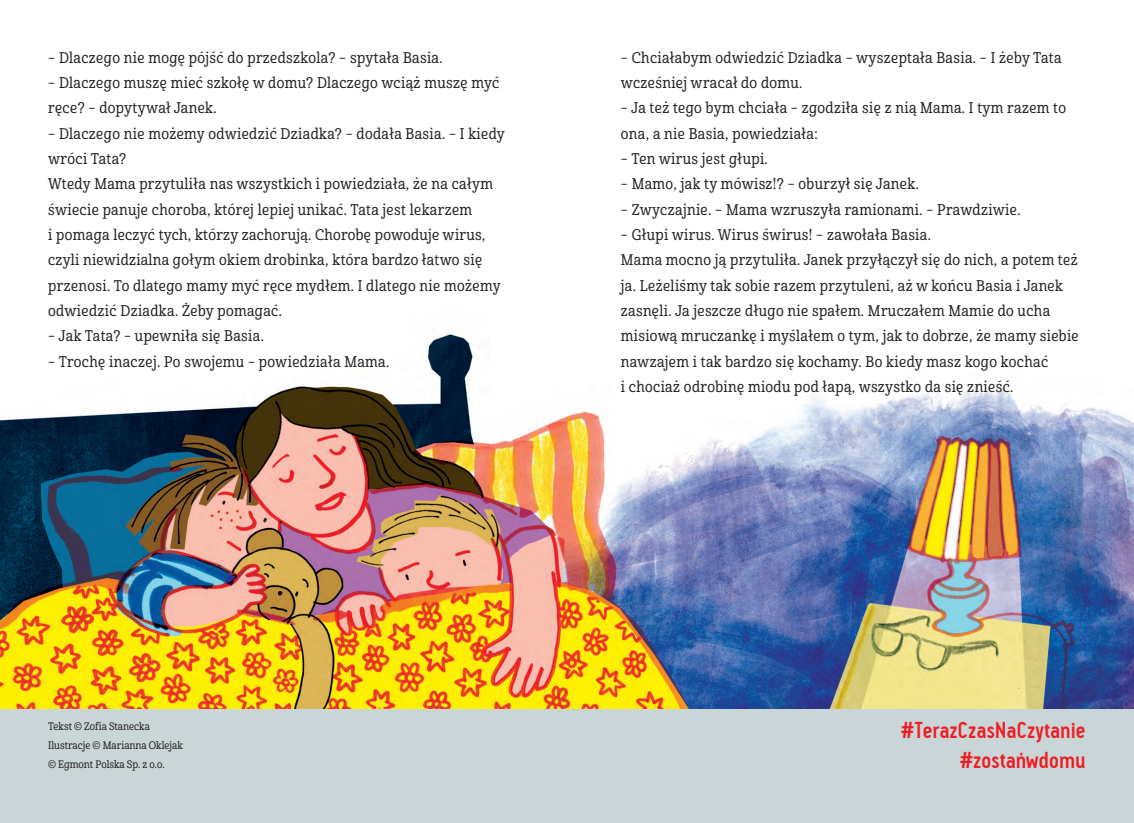
<style>
.page{position:relative;width:1134px;height:823px;background:#fff}
.page>*{position:absolute;margin:0;border:0;box-sizing:border-box;transform-origin:0 0}
.t1{font:700 23px/29.8px "Pekora";letter-spacing:-.01em;color:#ee1d23;text-align:right}
.t2{font:15px/25.3px "Cabrito Con Med";letter-spacing:.025em;color:#231f20}
.t3{font:10.5px/19px "Cabrito Con Med";color:#231f20}
</style>
<div class="page">
<img style="left:0;top:334px;width:1134px;height:375px">
<div style="left:0;top:709px;width:1134px;height:113px;background:#cad5d7"></div>
<p class="t2" style="left:48px;top:45px;width:396px">– Dlaczego nie mogę pójść do przedszkola? – spytała Basia.</p>
<p class="t2" style="left:48px;top:70px;width:453px">– Dlaczego muszę mieć szkołę w domu? Dlaczego wciąż muszę myć ręce? – dopytywał Janek.</p>
<p class="t2" style="left:48px;top:121px;width:458px">– Dlaczego nie możemy odwiedzić Dziadka? – dodała Basia. – I kiedy wróci Tata?<br>Wtedy Mama przytuliła nas wszystkich i powiedziała, że na całym świecie panuje choroba, której lepiej unikać. Tata jest lekarzem<br>i pomaga leczyć tych, którzy zachorują. Chorobę powoduje wirus, czyli niewidzialna gołym okiem drobinka, która bardzo łatwo się przenosi. To dlatego mamy myć ręce mydłem. I dlatego nie możemy odwiedzić Dziadka. Żeby pomagać.</p>
<p class="t2" style="left:48px;top:323px;width:217px">– Jak Tata? – upewniła się Basia.</p>
<p class="t2" style="left:48px;top:349px;width:342px">– Trochę inaczej. Po swojemu – powiedziała Mama.</p>
<p class="t2" style="left:621px;top:45px;width:442px">– Chciałabym odwiedzić Dziadka – wyszeptała Basia. – I żeby Tata wcześniej wracał do domu.</p>
<p class="t2" style="left:621px;top:96px;width:447px">– Ja też tego bym chciała – zgodziła się z nią Mama. I tym razem to ona, a nie Basia, powiedziała:</p>
<p class="t2" style="left:621px;top:146px;width:148px">– Ten wirus jest głupi.</p>
<p class="t2" style="left:621px;top:172px;width:299px">– Mamo, jak ty mówisz!? – oburzył się Janek.</p>
<p class="t2" style="left:621px;top:197px;width:401px">– Zwyczajnie. – Mama wzruszyła ramionami. – Prawdziwie.</p>
<p class="t2" style="left:621px;top:222px;width:459px">– Głupi wirus. Wirus świrus! – zawołała Basia.<br>Mama mocno ją przytuliła. Janek przyłączył się do nich, a potem też ja. Leżeliśmy tak sobie razem przytuleni, aż w końcu Basia i Janek zasnęli. Ja jeszcze długo nie spałem. Mruczałem Mamie do ucha misiową mruczankę i myślałem o tym, jak to dobrze, że mamy siebie nawzajem i tak bardzo się kochamy. Bo kiedy masz kogo kochać<br>i chociaż odrobinę miodu pod łapą, wszystko da się znieść.</p>
<p class="t3" style="left:48px;top:717px;width:136px">Tekst © Zofia Stanecka<br>Ilustracje © Marianna Oklejak © Egmont Polska Sp. z o.o.</p>
<h1 class="t1" style="left:900px;top:716px;width:187px">#TerazCzasNaCzytanie #zostańwdomu</h1>
</div>
